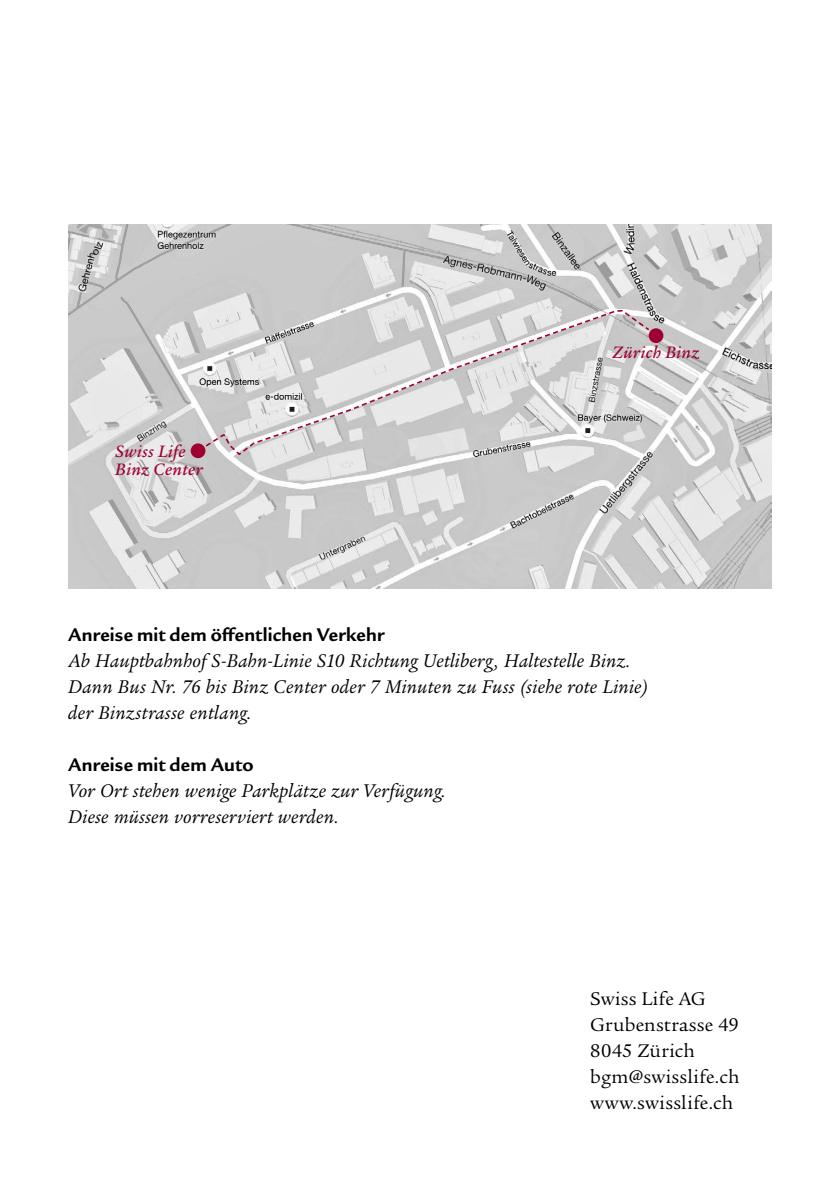
<style>
.page{position:relative;width:840px;height:1191px;background:#fff}
.page>*{position:absolute;margin:0;border:0;box-sizing:border-box;transform-origin:0 0}
.t1{font:italic 20px/26px "Legacy Serif ITC Pro";letter-spacing:.015em;color:#000}
.t2{font:20px/26px "Legacy Serif ITC Pro";letter-spacing:.01em;color:#000}
.t3{font:700 20px "Legacy Sans ITC Pro";letter-spacing:.01em;color:#000}
.t4{font:italic 500 18px/18px "Legacy Serif ITC Pro";letter-spacing:.02em;color:#9e0030}
</style>
<div class="page">
<hr style="left:839px;top:894px;width:1px;height:214px;background:#9e0030">
<img style="left:68px;top:224px;width:703px;height:364px">
<div style="left:648px;top:328px;width:15px;height:15px;background:#9e0030;border-radius:50%"></div>
<div style="left:190px;top:443px;width:15px;height:15px;background:#9e0030;border-radius:50%"></div>
<svg style="left:204px;top:309px;width:446px;height:147px;background:#d6d4d5"></svg>
<p class="t4" style="left:115px;top:442px;width:89px">Swiss Life<br>Binz Center</p>
<p class="t4" style="left:612px;top:343px;width:88px">Zürich Binz</p>
<p class="t3" style="left:68px;top:622px;width:318px">Anreise mit dem öffentlichen Verkehr</p>
<p class="t1" style="left:68px;top:647px;width:581px">Ab Hauptbahnhof S-Bahn-Linie S10 Richtung Uetliberg, Haltestelle Binz.<br>Dann Bus Nr. 76 bis Binz Center oder 7 Minuten zu Fuss (siehe rote Linie) der Binzstrasse entlang.</p>
<p class="t3" style="left:68px;top:752px;width:187px">Anreise mit dem Auto</p>
<p class="t1" style="left:68px;top:777px;width:379px">Vor Ort stehen wenige Parkplätze zur Verfügung.<br>Diese müssen vorreserviert werden.</p>
<p class="t2" style="left:590px;top:985px;width:151px">Swiss Life AG<br>Grubenstrasse 49<br>8045 Zürich bgm@swisslife.ch www.swisslife.ch</p>
</div>
